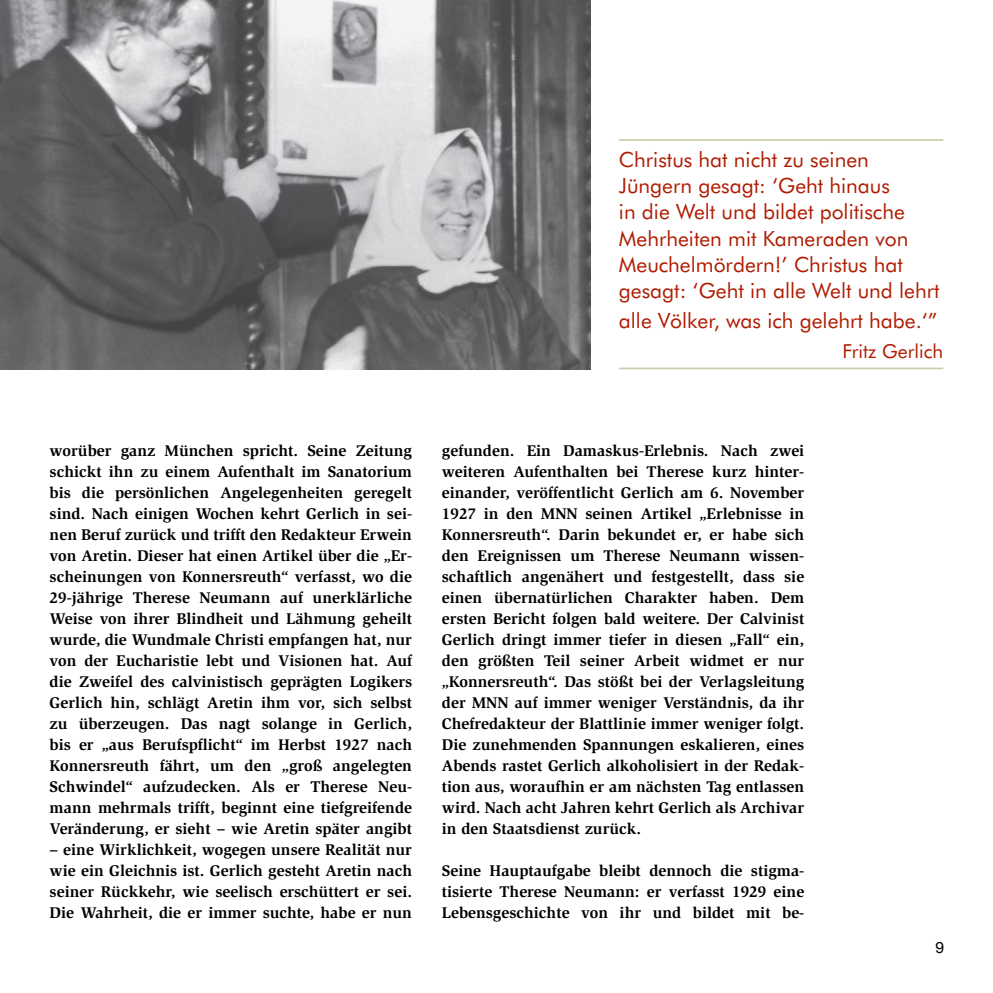
<style>
.page{position:relative;width:993px;height:993px;background:#fff}
.page>*{position:absolute;margin:0;border:0;box-sizing:border-box;transform-origin:0 0}
.t1{font:21px/26.2px "Futura BT";color:#b01b00}
.t2{font:19.25px "Futura BT";color:#b01b00}
.t3{font:700 15.92px/21px "Slimbach Std";color:#000;text-align:justify}
.t4{font:15.75px "Helvetica Neue";color:#000}
</style>
<div class="page">
<img style="left:0;top:0;width:590px;height:369px">
<hr style="left:618px;top:139px;width:325px;height:2px;background:#c7d0ac">
<hr style="left:618px;top:367px;width:325px;height:2px;background:#c7d0ac">
<h1 class="t1" style="left:618px;top:146px;width:322px">Christus hat nicht zu seinen<br>Jüngern gesagt: ‘Geht hinaus<br>in die Welt und bildet politische<br>Mehrheiten mit Kameraden von<br>Meuchelmördern!’ Christus hat gesagt: ‘Geht in alle Welt und lehrt</h1>
<h1 class="t1" style="left:618px;top:307px;width:320px">alle Völker, was ich gelehrt habe.‘”</h1>
<p class="t2" style="left:842px;top:339px;width:102px">Fritz Gerlich</p>
<p class="t3" style="left:50px;top:440px;width:364px">worüber ganz München spricht. Seine Zeitung schickt ihn zu einem Aufenthalt im Sanatorium bis die persönlichen Angelegenheiten geregelt sind. Nach einigen Wochen kehrt Gerlich in sei&shy;nen Beruf zurück und trifft den Redakteur Erwein von Aretin. Dieser hat einen Artikel über die „Er&shy;scheinungen von Konnersreuth“ verfasst, wo die 29-jährige Therese Neumann auf unerklärliche Weise von ihrer Blindheit und Lähmung geheilt wurde, die Wundmale Christi empfangen hat, nur von der Eucharistie lebt und Visionen hat. Auf die Zweifel des calvinistisch geprägten Logikers Gerlich hin, schlägt Aretin ihm vor, sich selbst zu überzeugen. Das nagt solange in Gerlich, bis er „aus Berufspflicht“ im Herbst 1927 nach Konnersreuth fährt, um den „groß angelegten Schwindel“ aufzudecken. Als er Therese Neu&shy;mann mehrmals trifft, beginnt eine tiefgreifende Veränderung, er sieht – wie Aretin später angibt</p>
<p class="t3" style="left:50px;top:839px;width:364px">– eine Wirklichkeit, wogegen unsere Realität nur wie ein Gleichnis ist. Gerlich gesteht Aretin nach seiner Rückkehr, wie seelisch erschüttert er sei.<br>Die Wahrheit, die er immer suchte, habe er nun</p>
<p class="t3" style="left:441px;top:440px;width:364px">gefunden. Ein Damaskus-Erlebnis. Nach zwei weiteren Aufenthalten bei Therese kurz hinter&shy;einander, veröffentlicht Gerlich am 6. November 1927 in den MNN seinen Artikel „Erlebnisse in Konnersreuth“. Darin bekundet er, er habe sich den Ereignissen um Therese Neumann wissen&shy;schaftlich angenähert und festgestellt, dass sie einen übernatürlichen Charakter haben. Dem ersten Bericht folgen bald weitere. Der Calvinist Gerlich dringt immer tiefer in diesen „Fall“ ein, den größten Teil seiner Arbeit widmet er nur „Konnersreuth“. Das stößt bei der Verlagsleitung der MNN auf immer weniger Verständnis, da ihr Chefredakteur der Blattlinie immer weniger folgt.<br>Die zunehmenden Spannungen eskalieren, eines Abends rastet Gerlich alkoholisiert in der Redak&shy;tion aus, woraufhin er am nächsten Tag entlassen wird. Nach acht Jahren kehrt Gerlich als Archivar in den Staatsdienst zurück.</p>
<p class="t3" style="left:441px;top:860px;width:364px">Seine Hauptaufgabe bleibt dennoch die stigma&shy;tisierte Therese Neumann: er verfasst 1929 eine Lebensgeschichte von ihr und bildet mit be-</p>
<p class="t4" style="left:935px;top:936px;width:10px">9</p>
</div>
